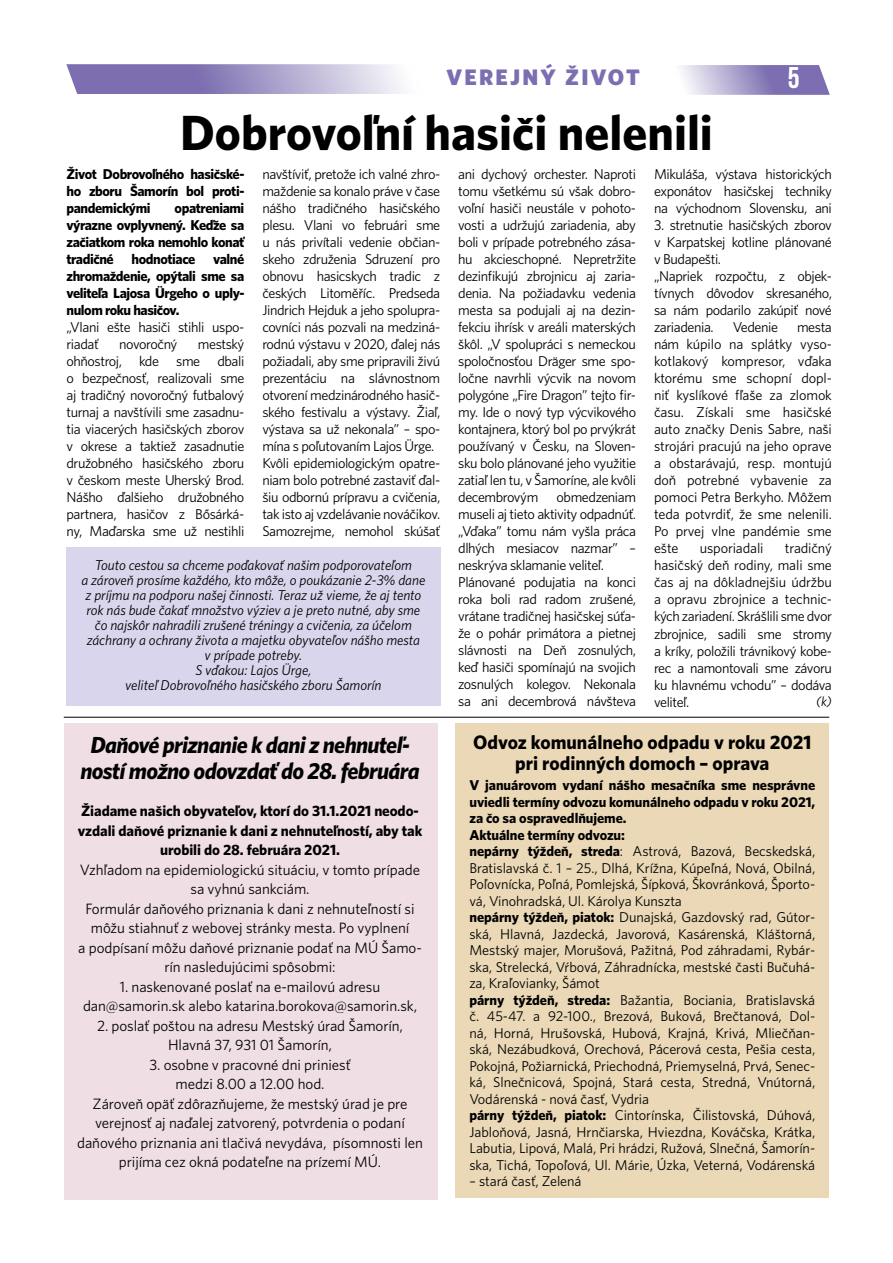
<style>
.page{position:relative;width:893px;height:1263px;background:#fff}
.page>*{position:absolute;margin:0;border:0;box-sizing:border-box;transform-origin:0 0}
.t1{font:49.5px "Whitney CE Bold";color:#000}
.t2{font:30px "Bebas Neue";color:#fff}
.t3{font:italic 23.25px/25.5px "Whitney CE Bold";letter-spacing:-.03em;color:#000;text-align:center}
.t4{font:22.5px "Whitney CE Black";letter-spacing:.1em;color:#7c6eb0}
.t5{font:19.5px/21px "Whitney CE Bold";color:#000;text-align:center}
.t6{font:15px/19.5px "Whitney C Ebook";letter-spacing:-.005em;color:#000;text-align:center}
.t7{font:15px/19.5px "Whitney CE Bold";letter-spacing:-.005em;color:#000;text-align:center}
.t8{font:14.25px/17px "Whitney C Ebook";letter-spacing:-.03em;color:#000;text-align:justify}
.t9{font:14.25px/16.5px "Whitney C Ebook";letter-spacing:-.005em;color:#000}
.t10{font:italic 14.25px/15px "Whitney C Ebook";letter-spacing:-.005em;color:#000;text-align:center}
.t11{font:14.25px/17px "Whitney CE Bold";letter-spacing:-.015em;color:#000;text-align:justify}
.t12{font:14.25px "Whitney C Ebook";letter-spacing:-.01em;color:#000}
.t13{font:italic 13.5px "Whitney C Ebook";color:#000}
.s1{font-family:"Whitney CE Bold"}
</style>
<div class="page">
<svg style="left:681px;top:65px;width:149px;height:30px;background:#a89eca"></svg>
<svg style="left:66px;top:64px;width:337px;height:30px;background:#a49bc8"></svg>
<div style="left:455px;top:723px;width:374px;height:475px;background:#ead8b6"></div>
<div style="left:64px;top:723px;width:373px;height:476px;background:#efdee4"></div>
<div style="left:66px;top:547px;width:374px;height:159px;background:#d9d5ec"></div>
<hr style="left:64px;top:717px;width:765px;height:1px;background:#000">
<h3 class="t4" style="left:446px;top:63px;width:195px">VEREJNÝ ŽIVOT</h3>
<h2 class="t2" style="left:788px;top:61px;width:13px">5</h2>
<h1 class="t1" style="left:180px;top:104px;width:534px">Dobrovoľní hasiči nelenili</h1>
<p class="t11" style="left:67px;top:165px;width:179px">Život Dobrovoľného hasičské&shy;ho zboru Šamorín bol proti&shy;pandemickými</p>
<p class="t8" style="left:262px;top:165px;width:179px;text-align:left">navštíviť, pretože ich valné zhro&shy;maždenie sa konalo práve v čase nášho tradičného hasičského plesu. Vlani vo februári sme u nás privítali vedenie občian&shy;skeho združenia Sdruzení pro obnovu hasicskych tradic z českých Litoměříc. Predseda<br>Jindrich Hejduk a jeho spolupra&shy;covníci nás pozvali na medziná&shy;rodnú výstavu v 2020, ďalej nás požiadali, aby sme pripravili živú prezentáciu na slávnostnom otvorení medzinárodného hasič&shy;ského festivalu a výstavy. Žiaľ, výstava sa už nekonala” – spo&shy;mína s poľutovaním Lajos Ürge.<br>Kvôli epidemiologickým opatre&shy;niam bolo potrebné zastaviť ďal&shy;šiu odbornú prípravu a cvičenia, tak isto aj vzdelávanie nováčikov.<br>Samozrejme, nemohol skúšať</p>
<p class="t8" style="left:458px;top:165px;width:179px">ani dychový orchester. Naproti tomu všetkému sú však dobro&shy;voľní hasiči neustále v pohoto&shy;vosti a udržujú zariadenia, aby boli v prípade potrebného zása&shy;hu akcieschopné. Nepretržite dezinfikujú zbrojnicu aj zaria&shy;denia. Na požiadavku vedenia mesta sa podujali aj na dezin&shy;fekciu ihrísk v areáli materských škôl. „V spolupráci s nemeckou spoločnosťou Dräger sme spo&shy;ločne navrhli výcvik na novom polygóne „Fire Dragon” tejto fir&shy;my. Ide o nový typ výcvikového kontajnera, ktorý bol po prvýkrát používaný v Česku, na Sloven&shy;sku bolo plánované jeho využitie zatiaľ len tu, v Šamoríne, ale kvôli decembrovým</p>
<p class="t8" style="left:654px;top:165px;width:179px">Mikuláša, výstava historických exponátov hasičskej techniky na východnom Slovensku, ani</p>
<p class="t8" style="left:654px;top:216px;width:179px;text-align:left">3. stretnutie hasičských zborov v Karpatskej kotline plánované v Budapešti.<br>„Napriek rozpočtu, z objek&shy;tívnych dôvodov skresaného, sa nám podarilo zakúpiť nové zariadenia.</p>
<p class="t11" style="left:67px;top:199px;width:179px;text-indent:108px">opatreniami výrazne ovplyvnený. Keďže sa začiatkom roka nemohlo konať tradičné hodnotiace valné zhromaždenie, opýtali sme sa veliteľa Lajosa Ürgeho o uply&shy;nulom roku hasičov.</p>
<p class="t8" style="left:67px;top:318px;width:179px">„Vlani ešte hasiči stihli uspo&shy;riadať</p>
<p class="t8" style="left:733px;top:319px;width:47px">Vedenie</p>
<p class="t8" style="left:654px;top:319px;width:179px;text-indent:143px">mesta nám kúpilo na splátky vyso&shy;kotlakový kompresor, vďaka ktorému sme schopní dopl&shy;niť kyslíkové fľaše za zlomok času. Získali sme hasičské auto značky Denis Sabre, naši strojári pracujú na jeho oprave a obstarávajú, resp. montujú doň potrebné vybavenie za pomoci Petra Berkyho. Môžem teda potvrdiť, že sme nelenili.<br>Po prvej vlne pandémie sme ešte</p>
<p class="t8" style="left:67px;top:335px;width:179px;text-indent:131px">mestský ohňostroj, kde sme dbali o bezpečnosť, realizovali sme aj tradičný novoročný futbalový turnaj a navštívili sme zasadnu&shy;tia viacerých hasičských zborov v okrese a taktiež zasadnutie družobného hasičského zboru v českom meste Uherský Brod.<br>Nášho ďalšieho družobného partnera, hasičov z Bősárká&shy;ny, Maďarska sme už nestihli</p>
<p class="t8" style="left:119px;top:335px;width:60px">novoročný</p>
<p class="t8" style="left:458px;top:489px;width:179px;text-align:left;text-indent:98px">obmedzeniam museli aj tieto aktivity odpadnúť. „Vďaka” tomu nám vyšla práca dlhých mesiacov nazmar” – neskrýva sklamanie veliteľ.<br>Plánované podujatia na konci roka boli rad radom zrušené, vrátane tradičnej hasičskej súťa&shy;že o pohár primátora a pietnej slávnosti na Deň zosnulých, keď hasiči spomínajú na svojich zosnulých kolegov. Nekonala sa ani decembrová návšteva</p>
<p class="t8" style="left:654px;top:540px;width:179px;text-indent:131px">tradičný hasičský deň rodiny, mali sme čas aj na dôkladnejšiu údržbu a opravu zbrojnice a technic&shy;kých zariadení. Skrášlili sme dvor zbrojnice, sadili sme stromy a kríky, položili trávnikový kobe&shy;rec a namontovali sme závoru ku hlavnému vchodu” – dodáva veliteľ.</p>
<p class="t12" style="left:700px;top:540px;width:65px">usporiadali</p>
<p class="t10" style="left:81px;top:557px;width:345px">Touto cestou sa chceme poďakovať našim podporovateľom<br>a zároveň prosíme každého, kto môže, o poukázanie 2-3% dane z príjmu na podporu našej činnosti. Teraz už vieme, že aj tento rok nás bude čakať množstvo výziev a je preto nutné, aby sme čo najskôr nahradili zrušené tréningy a cvičenia, za účelom záchrany a ochrany života a majetku obyvateľov nášho mesta<br>v prípade potreby.<br>S vďakou: Lajos Ürge,<br>veliteľ Dobrovoľného hasičského zboru Šamorín</p>
<p class="t13" style="left:816px;top:693px;width:17px">(k)</p>
<h3 class="t3" style="left:80px;top:732px;width:341px">Daňové priznanie k dani z nehnuteľ&shy;ností možno odovzdať do 28. februára</h3>
<p class="t7" style="left:78px;top:801px;width:346px">Žiadame našich obyvateľov, ktorí do 31.1.2021 neodo&shy;vzdali daňové priznanie k dani z nehnuteľností, aby tak urobili do 28. februára 2021.</p>
<p class="t6" style="left:78px;top:860px;width:345px">Vzhľadom na epidemiologickú situáciu, v tomto prípade sa vyhnú sankciám.<br>Formulár daňového priznania k dani z nehnuteľností si môžu stiahnuť z webovej stránky mesta. Po vyplnení<br>a podpísaní môžu daňové priznanie podať na MÚ Šamo&shy;rín nasledujúcimi spôsobmi:</p>
<p class="t6" style="left:83px;top:977px;width:336px">1. naskenované poslať na e-mailovú adresu dan@samorin.sk alebo katarina.borokova@samorin.sk,</p>
<p class="t6" style="left:97px;top:1016px;width:307px">2. poslať poštou na adresu Mestský úrad Šamorín,<br>Hlavná 37, 931 01 Šamorín,</p>
<p class="t6" style="left:77px;top:1055px;width:347px">3. osobne v pracovné dni priniesť<br>medzi 8.00 a 12.00 hod.<br>Zároveň opäť zdôrazňujeme, že mestský úrad je pre verejnosť aj naďalej zatvorený, potvrdenia o podaní daňového priznania ani tlačivá nevydáva, písomnosti len prijíma cez okná podateľne na prízemí MÚ.</p>
<h3 class="t5" style="left:473px;top:731px;width:340px">Odvoz komunálneho odpadu v roku 2021 pri rodinných domoch – oprava</h3>
<p class="t11" style="left:469px;top:777px;width:347px;line-height:16.5px;text-align:left">V januárovom vydaní nášho mesačníka sme nesprávne uviedli termíny odvozu komunálneho odpadu v roku 2021, za čo sa ospravedlňujeme.<br>Aktuálne termíny odvozu:</p>
<p class="t9" style="left:469px;top:843px;width:347px"><span class="s1">nepárny týždeň, streda</span>: Astrová, Bazová, Becskedská, Bratislavská č. 1 – 25., Dlhá, Krížna, Kúpeľná, Nová, Obilná, Poľovnícka, Poľná, Pomlejská, Šípková, Škovránková, Športo&shy;vá, Vinohradská, Ul. Károlya Kunszta<br><span class="s1">nepárny týždeň, piatok:</span> Dunajská, Gazdovský rad, Gútor&shy;ská, Hlavná, Jazdecká, Javorová, Kasárenská, Kláštorná, Mestský majer, Morušová, Pažitná, Pod záhradami, Rybár&shy;ska, Strelecká, Vŕbová, Záhradnícka, mestské časti Bučuhá&shy;za, Kraľovianky, Šámot<br><span class="s1">párny týždeň, streda:</span> Bažantia, Bociania, Bratislavská č. 45-47. a 92-100., Brezová, Buková, Brečtanová, Dol&shy;ná, Horná, Hrušovská, Hubová, Krajná, Krivá, Mliečňan&shy;ská, Nezábudková, Orechová, Pácerová cesta, Pešia cesta, Pokojná, Požiarnická, Priechodná, Priemyselná, Prvá, Senec&shy;ká, Slnečnicová, Spojná, Stará cesta, Stredná, Vnútorná, Vodárenská - nová časť, Vydria<br><span class="s1">párny týždeň, piatok:</span> Cintorínska, Čilistovská, Dúhová, Jabloňová, Jasná, Hrnčiarska, Hviezdna, Kováčska, Krátka, Labutia, Lipová, Malá, Pri hrádzi, Ružová, Slnečná, Šamorín&shy;ska, Tichá, Topoľová, Ul. Márie, Úzka, Veterná, Vodárenská</p>
<p class="t9" style="left:469px;top:1173px;width:114px">– stará časť, Zelená</p>
</div>
